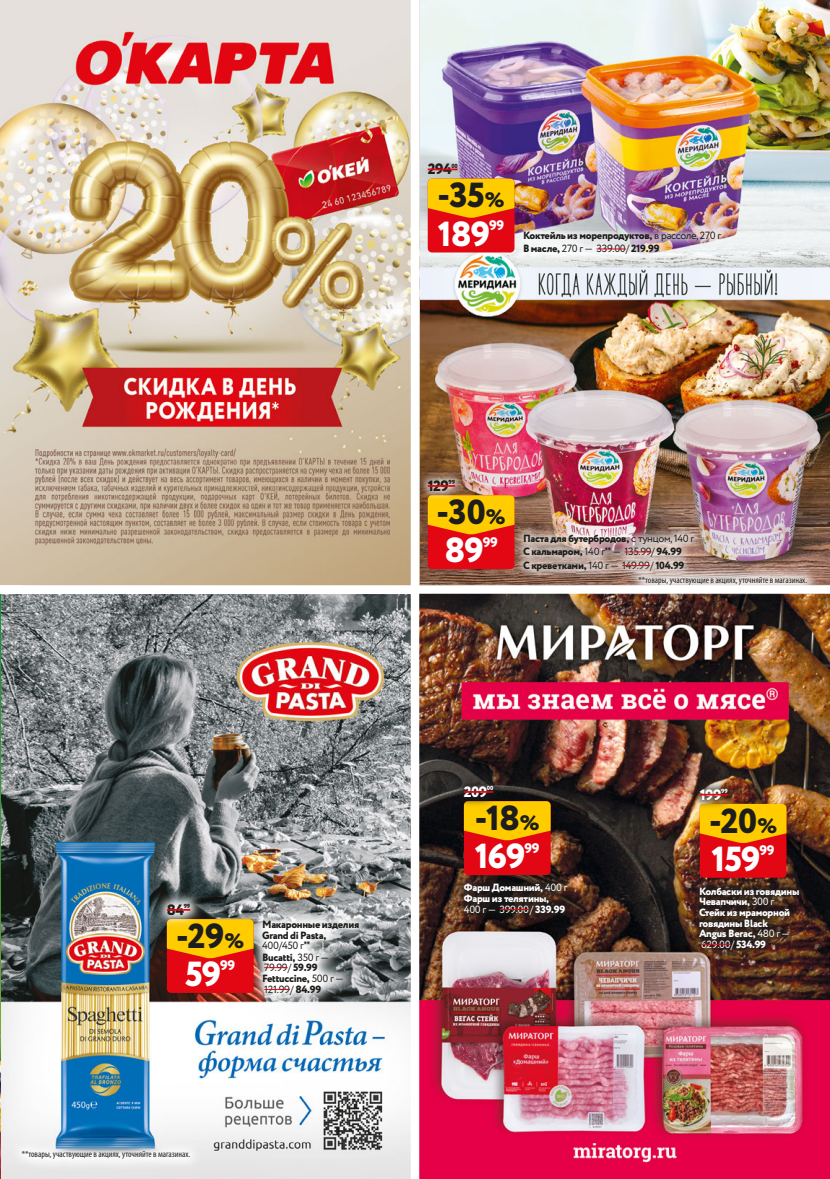
<style>
.page{position:relative;width:830px;height:1179px;background:#fff}
.page>*{position:absolute;margin:0;border:0;box-sizing:border-box;transform-origin:0 0}
.t1{font:800 34.8px "Circe";letter-spacing:-.015em;color:#1d1d1b}
.t2{font:800 34.8px "Circe";letter-spacing:-.03em;color:#fff}
.t3{font:800 15px "Circe";letter-spacing:-.03em;color:#1d1d1b}
.t4{font:800 15px "Circe";letter-spacing:-.03em;color:#fff}
.t5{font:800 13.95px "Circe";letter-spacing:-.03em;color:#fff}
.t6{font:800 10.5px/10.8px "Circe";letter-spacing:-.03em;color:#1d1d1b}
.t7{font:800 10.5px/10.6px "Circe";letter-spacing:-.03em;color:#fff}
.t8{font:10.5px "Circe";color:#1d1d1b}
.t9{font:condensed 9px "Myriad Pro";color:#1d1d1b}
.t10{font:800 6px "Circe";color:#1d1d1b}
.t11{font:800 6px "Circe";color:#fff}
.s1{font-size:20.85px}
.s2{font-weight:400}
.s3{font-family:"PT Sans";font-weight:700;font-stretch:condensed}
.s4{font-weight:800}
</style>
<div class="page">
<img style="left:0;top:594px;width:411px;height:585px">
<img style="left:419px;top:0;width:411px;height:585px">
<img style="left:419px;top:594px;width:411px;height:585px">
<img style="left:0;top:0;width:411px;height:585px">
<svg style="left:250px;top:908px;width:122px;height:99px"></svg>
<svg style="left:264px;top:967px;width:24px;height:1px"></svg>
<svg style="left:264px;top:989px;width:26px;height:1px"></svg>
<div style="left:167px;top:919px;width:87px;height:74px;background:#e30613;border-radius:4px"></div>
<svg style="left:167px;top:919px;width:87px;height:39px;background:#fab202"></svg>
<svg style="left:154px;top:891px;width:50px;height:37px;background:#827c5b"></svg>
<svg style="left:167px;top:909px;width:23px;height:1px"></svg>
<div style="left:514px;top:524px;width:190px;height:56px;background:#fff;opacity:.75"></div>
<svg style="left:624px;top:551px;width:28px;height:1px"></svg>
<div style="left:428px;top:495px;width:86px;height:74px;background:#e30613;border-radius:4px"></div>
<svg style="left:428px;top:495px;width:86px;height:39px;background:#fbb402"></svg>
<div style="left:418px;top:470px;width:46px;height:31px;background:#fff;opacity:.75"></div>
<hr style="left:428px;top:485px;width:21px;height:2px;background:#e30613">
<svg style="left:449px;top:485px;width:6px;height:2px"></svg>
<div style="left:514px;top:221px;width:217px;height:43px;background:#fff;opacity:.75"></div>
<hr style="left:596px;top:249px;width:30px;height:1px;background:#e30613">
<div style="left:428px;top:179px;width:86px;height:73px;background:#e30613;border-radius:4px"></div>
<svg style="left:428px;top:179px;width:86px;height:39px;background:#fbb302"></svg>
<hr style="left:428px;top:168px;width:23px;height:2px;background:#e30613">
<svg style="left:451px;top:168px;width:7px;height:2px"></svg>
<svg style="left:10px;top:1138px;width:192px;height:34px;fill:#ededed"></svg>
<img style="left:626px;top:564px;width:193px;height:34px">
<div style="left:690px;top:877px;width:118px;height:82px;background:#1d1d1b;opacity:.75"></div>
<hr style="left:701px;top:944px;width:30px;height:1px;background:#e30613">
<div style="left:700px;top:804px;width:86px;height:73px;background:#e30613;border-radius:4px"></div>
<svg style="left:700px;top:804px;width:86px;height:39px;background:#fbb302"></svg>
<div style="left:690px;top:779px;width:47px;height:30px;background:#1d1d1b;opacity:.75"></div>
<hr style="left:700px;top:793px;width:21px;height:2px;background:#e30613">
<svg style="left:721px;top:793px;width:7px;height:2px"></svg>
<div style="left:454px;top:874px;width:122px;height:50px;background:#1d1d1b;opacity:.75"></div>
<hr style="left:499px;top:909px;width:30px;height:1px;background:#e30613">
<div style="left:464px;top:801px;width:87px;height:74px;background:#e30613;border-radius:4px"></div>
<svg style="left:464px;top:801px;width:87px;height:39px;background:#fab302"></svg>
<div style="left:455px;top:776px;width:48px;height:31px;background:#1d1d1b;opacity:.75"></div>
<hr style="left:464px;top:791px;width:23px;height:2px;background:#e30613">
<svg style="left:487px;top:791px;width:6px;height:2px"></svg>
<div style="left:415px;top:585px;width:415px;height:9px;background:#fff"></div>
<div style="left:411px;top:0;width:8px;height:589px;background:#fff"></div>
<h2 class="t3" style="left:428px;top:159px;width:26px">294</h2>
<p class="t10" style="left:451px;top:161px;width:8px">00</p>
<h1 class="t1" style="left:438px;top:172px;width:69px">-35<span class="s1">%</span></h1>
<h3 class="t5" style="left:489px;top:216px;width:17px">99</h3>
<h1 class="t2" style="left:438px;top:210px;width:54px">189</h1>
<p class="t6" style="left:523px;top:230px;width:200px">Коктейль из морепродуктов, <span class="s2">в рассоле, 270 г</span></p>
<p class="t6" style="left:523px;top:244px;width:138px">В масле, <span class="s2">270 г — 339.00/</span> 219.99</p>
<h2 class="t3" style="left:428px;top:476px;width:23px">129</h2>
<p class="t10" style="left:449px;top:478px;width:8px">99</p>
<h1 class="t1" style="left:437px;top:488px;width:70px">-30<span class="s1">%</span></h1>
<h3 class="t5" style="left:483px;top:532px;width:17px">99</h3>
<h1 class="t2" style="left:444px;top:527px;width:41px">89</h1>
<p class="t6" style="left:523px;top:532px;width:173px;line-height:13.6px">Паста для бутербродов, <span class="s2">с тунцом, 140 г<br></span>С кальмаром, <span class="s2">140 г</span><span class="s3">**</span> <span class="s2">— 135.99/</span> 94.99</p>
<p class="t6" style="left:523px;top:561px;width:163px">С креветками, <span class="s2">140 г — 149.99/</span> 104.99</p>
<p class="t9" style="left:639px;top:575px;width:170px">**товары, участвующие в акциях, уточняйте в магазинах.</p>
<h2 class="t3" style="left:167px;top:899px;width:19px">84</h2>
<p class="t10" style="left:184px;top:902px;width:8px">99</p>
<h1 class="t1" style="left:176px;top:912px;width:69px">-29<span class="s1">%</span></h1>
<h3 class="t5" style="left:220px;top:956px;width:17px">99</h3>
<h1 class="t2" style="left:185px;top:950px;width:38px">59</h1>
<p class="t6" style="left:262px;top:920px;width:99px">Макаронные изделия<br>Grand di Pasta,<br><span class="s2">400/450 г</span><span class="s3">**<br></span>Bucatti, <span class="s2">350 г —<br>79.99/</span> 59.99<br>Fettuccine, <span class="s2">500 г —</span></p>
<p class="t8" style="left:264px;top:982px;width:59px">121.99/ <span class="s4">84.99</span></p>
<p class="t9" style="left:22px;top:1149px;width:170px">**товары, участвующие в акциях, уточняйте в магазинах.</p>
<h2 class="t4" style="left:464px;top:781px;width:25px">209</h2>
<p class="t11" style="left:487px;top:784px;width:8px">00</p>
<h1 class="t1" style="left:475px;top:794px;width:66px">-18<span class="s1">%</span></h1>
<h1 class="t2" style="left:475px;top:832px;width:52px">169</h1>
<h3 class="t5" style="left:525px;top:838px;width:17px">99</h3>
<p class="t7" style="left:464px;top:882px;width:105px">Фарш Домашний, <span class="s2">400 г<br></span>Фарш из телятины,<br><span class="s2">400 г — 399.00/</span> 339.99</p>
<h2 class="t4" style="left:700px;top:784px;width:23px">199</h2>
<p class="t11" style="left:721px;top:787px;width:8px">99</p>
<h1 class="t1" style="left:709px;top:797px;width:70px">-20<span class="s1">%</span></h1>
<h1 class="t2" style="left:711px;top:835px;width:51px">159</h1>
<h3 class="t5" style="left:759px;top:841px;width:17px">99</h3>
<p class="t7" style="left:699px;top:886px;width:102px">Колбаски из говядины<br>Чевапчичи, <span class="s2">300 г<br></span>Стейк из мраморной говядины Black<br>Angus Вегас, <span class="s2">480 г —<br>629.00/</span> 534.99</p>
</div>
